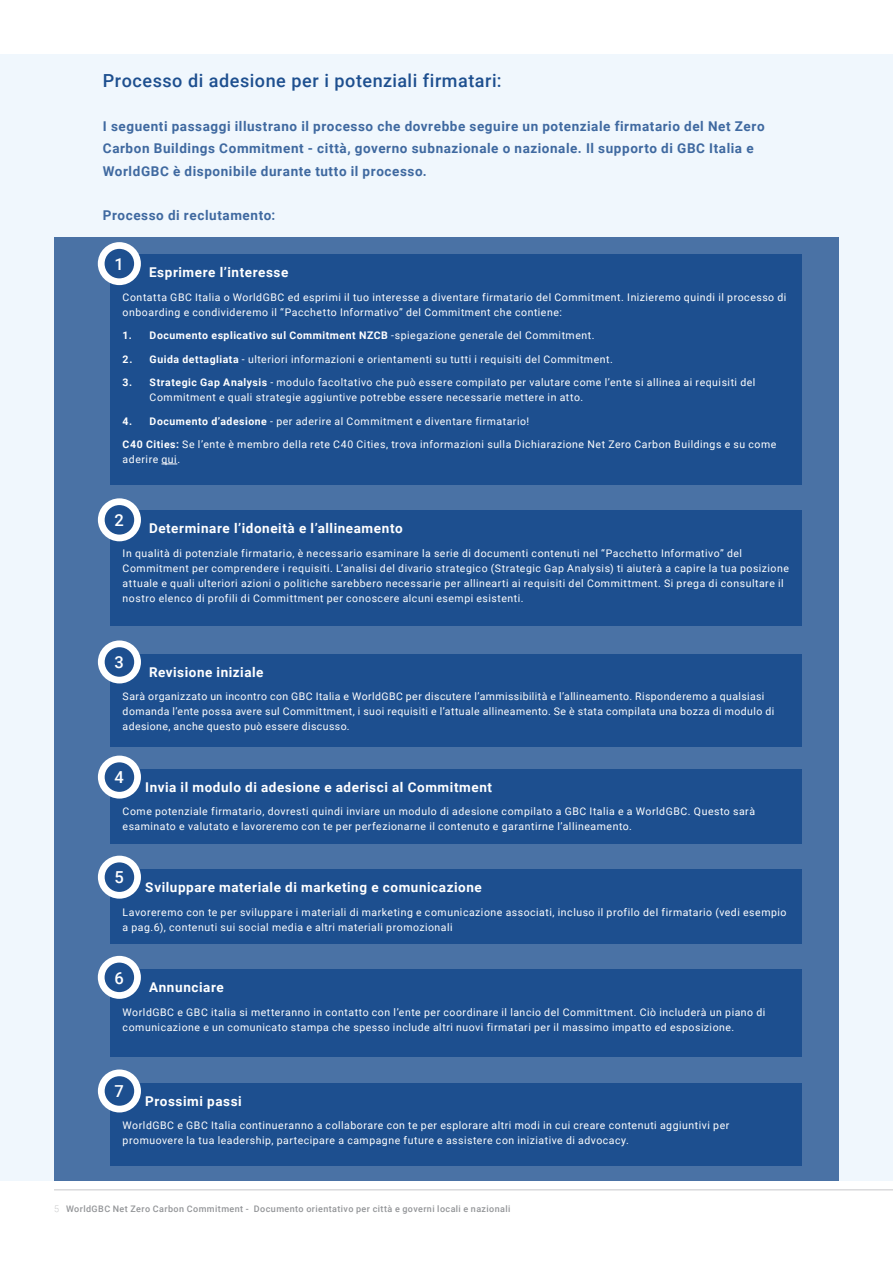
<style>
.page{position:relative;width:893px;height:1263px;background:#fff}
.page>*{position:absolute;margin:0;border:0;box-sizing:border-box;transform-origin:0 0}
.t1{font:500 18px "Roboto";letter-spacing:.03em;color:#1d4f8f}
.t2{font:500 16.5px "Roboto";color:#fff}
.t3{font:700 13.5px/22.5px "Roboto";letter-spacing:.045em;color:#3f69a0}
.t4{font:700 13.5px "Roboto";letter-spacing:.04em;color:#fff}
.t5{font:10.5px/15px "Roboto";letter-spacing:.05em;color:#fff}
.t6{font:700 10.5px "Roboto";letter-spacing:.05em;color:#fff}
.t7{font:500 9px "Roboto";letter-spacing:.045em;color:#939598}
.s1{font-weight:400}
.s2{font-weight:700}
.s3{font-weight:100}
</style>
<div class="page">
<div style="left:0;top:54px;width:893px;height:1126px;background:#f0f7fd"></div>
<hr style="left:54px;top:1189px;width:839px;height:1px;background:#c7c8ca">
<div style="left:54px;top:237px;width:785px;height:943px;background:#4a72a5"></div>
<div style="left:110px;top:254px;width:692px;height:231px;background:#1d4f8f"></div>
<svg style="left:161px;top:464px;width:16px;height:1px"></svg>
<div style="left:98px;top:242px;width:43px;height:43px;background:#fff;border-radius:50%"></div>
<div style="left:105px;top:249px;width:29px;height:29px;background:#1d4f8f;border-radius:50%"></div>
<div style="left:110px;top:510px;width:692px;height:115px;background:#1d4f8f"></div>
<div style="left:98px;top:498px;width:43px;height:43px;background:#fff;border-radius:50%"></div>
<div style="left:105px;top:505px;width:29px;height:30px;background:#1d4f8f;border-radius:50%"></div>
<div style="left:110px;top:654px;width:692px;height:92px;background:#1d4f8f"></div>
<div style="left:98px;top:640px;width:43px;height:43px;background:#fff;border-radius:50%"></div>
<div style="left:105px;top:647px;width:29px;height:30px;background:#1d4f8f;border-radius:50%"></div>
<div style="left:110px;top:769px;width:692px;height:74px;background:#1d4f8f"></div>
<div style="left:98px;top:756px;width:43px;height:42px;background:#fff;border-radius:50%"></div>
<div style="left:105px;top:762px;width:29px;height:30px;background:#1d4f8f;border-radius:50%"></div>
<div style="left:110px;top:869px;width:692px;height:74px;background:#1d4f8f"></div>
<div style="left:98px;top:856px;width:43px;height:43px;background:#fff;border-radius:50%"></div>
<div style="left:105px;top:862px;width:29px;height:30px;background:#1d4f8f;border-radius:50%"></div>
<div style="left:110px;top:969px;width:692px;height:88px;background:#1d4f8f"></div>
<div style="left:98px;top:956px;width:43px;height:43px;background:#fff;border-radius:50%"></div>
<div style="left:105px;top:962px;width:29px;height:30px;background:#1d4f8f;border-radius:50%"></div>
<div style="left:110px;top:1083px;width:692px;height:82px;background:#1d4f8f"></div>
<div style="left:98px;top:1069px;width:43px;height:43px;background:#fff;border-radius:50%"></div>
<div style="left:105px;top:1076px;width:29px;height:30px;background:#1d4f8f;border-radius:50%"></div>
<h1 class="t1" style="left:103px;top:68px;width:400px">Processo di adesione per i potenziali firmatari:</h1>
<p class="t3" style="left:103px;top:114px;width:663px">I seguenti passaggi illustrano il processo che dovrebbe seguire un potenziale firmatario del Net Zero<br>Carbon Buildings Commitment - città, governo subnazionale o nazionale. Il supporto di GBC Italia e<br>WorldGBC è disponibile durante tutto il processo.</p>
<p class="t3" style="left:103px;top:203px;width:174px">Processo di reclutamento:</p>
<h2 class="t2" style="left:114px;top:252px;width:11px">1</h2>
<p class="t4" style="left:149px;top:263px;width:141px">Esprimere l’interesse</p>
<p class="t5" style="left:123px;top:289px;width:665px">Contatta GBC Italia o WorldGBC ed esprimi il tuo interesse a diventare firmatario del Commitment. Inizieremo quindi il processo di onboarding e condivideremo il “Pacchetto Informativo” del Commitment che contiene:</p>
<p class="t6" style="left:123px;top:328px;width:473px">1. Documento esplicativo sul Commitment NZCB <span class="s1">-spiegazione generale del Commitment.</span></p>
<p class="t5" style="left:123px;top:351px;width:492px"><span class="s2">2. Guida dettagliata</span> - ulteriori informazioni e orientamenti su tutti i requisiti del Commitment.</p>
<p class="t5" style="left:150px;top:374px;width:607px;text-indent:-27px"><span class="s2">3. Strategic Gap Analysis</span> - modulo facoltativo che può essere compilato per valutare come l’ente si allinea ai requisiti del<br>Commitment e quali strategie aggiuntive potrebbe essere necessarie mettere in atto.</p>
<p class="t5" style="left:123px;top:413px;width:408px"><span class="s2">4. Documento d’adesione</span> - per aderire al Commitment e diventare firmatario!</p>
<p class="t5" style="left:123px;top:436px;width:655px"><span class="s2">C40 Cities:</span> Se l’ente è membro della rete C40 Cities, trova informazioni sulla Dichiarazione Net Zero Carbon Buildings e su come aderire qui.</p>
<h2 class="t2" style="left:115px;top:509px;width:11px">2</h2>
<p class="t4" style="left:149px;top:519px;width:255px">Determinare l’idoneità e l’allineamento</p>
<p class="t5" style="left:123px;top:545px;width:668px">In qualità di potenziale firmatario, è necessario esaminare la serie di documenti contenuti nel “Pacchetto Informativo” del Commitment per comprendere i requisiti. L’analisi del divario strategico (Strategic Gap Analysis) ti aiuterà a capire la tua posizione attuale e quali ulteriori azioni o politiche sarebbero necessarie per allinearti ai requisiti del Committment. Si prega di consultare il nostro elenco di profili di Committment per conoscere alcuni esempi esistenti.</p>
<h2 class="t2" style="left:115px;top:651px;width:11px">3</h2>
<p class="t4" style="left:149px;top:662px;width:116px">Revisione iniziale</p>
<p class="t5" style="left:123px;top:689px;width:653px">Sarà organizzato un incontro con GBC Italia e WorldGBC per discutere l’ammissibilità e l’allineamento. Risponderemo a qualsiasi domanda l’ente possa avere sul Committment, i suoi requisiti e l’attuale allineamento. Se è stata compilata una bozza di modulo di adesione, anche questo può essere discusso.</p>
<h2 class="t2" style="left:115px;top:766px;width:11px">4</h2>
<p class="t4" style="left:145px;top:778px;width:348px">Invia il modulo di adesione e aderisci al Commitment</p>
<p class="t5" style="left:123px;top:804px;width:634px">Come potenziale firmatario, dovresti quindi inviare un modulo di adesione compilato a GBC Italia e a WorldGBC. Questo sarà esaminato e valutato e lavoreremo con te per perfezionarne il contenuto e garantirne l’allineamento.</p>
<h2 class="t2" style="left:115px;top:866px;width:11px">5</h2>
<p class="t4" style="left:145px;top:878px;width:338px">Sviluppare materiale di marketing e comunicazione</p>
<p class="t5" style="left:123px;top:904px;width:665px">Lavoreremo con te per sviluppare i materiali di marketing e comunicazione associati, incluso il profilo del firmatario (vedi esempio a pag.6), contenuti sui social media e altri materiali promozionali</p>
<h2 class="t2" style="left:114px;top:966px;width:11px">6</h2>
<p class="t4" style="left:149px;top:978px;width:76px">Annunciare</p>
<p class="t5" style="left:123px;top:1004px;width:644px">WorldGBC e GBC italia si metteranno in contatto con l’ente per coordinare il lancio del Committment. Ciò includerà un piano di comunicazione e un comunicato stampa che spesso include altri nuovi firmatari per il massimo impatto ed esposizione.</p>
<h2 class="t2" style="left:115px;top:1080px;width:11px">7</h2>
<p class="t4" style="left:145px;top:1091px;width:98px">Prossimi passi</p>
<p class="t5" style="left:123px;top:1118px;width:608px">WorldGBC e GBC Italia continueranno a collaborare con te per esplorare altri modi in cui creare contenuti aggiuntivi per promuovere la tua leadership, partecipare a campagne future e assistere con iniziative di advocacy.</p>
<p class="t7" style="left:54px;top:1202px;width:458px"><span class="s3">5</span> WorldGBC Net Zero Carbon Commitment - Documento orientativo per città e governi locali e nazionali</p>
</div>
